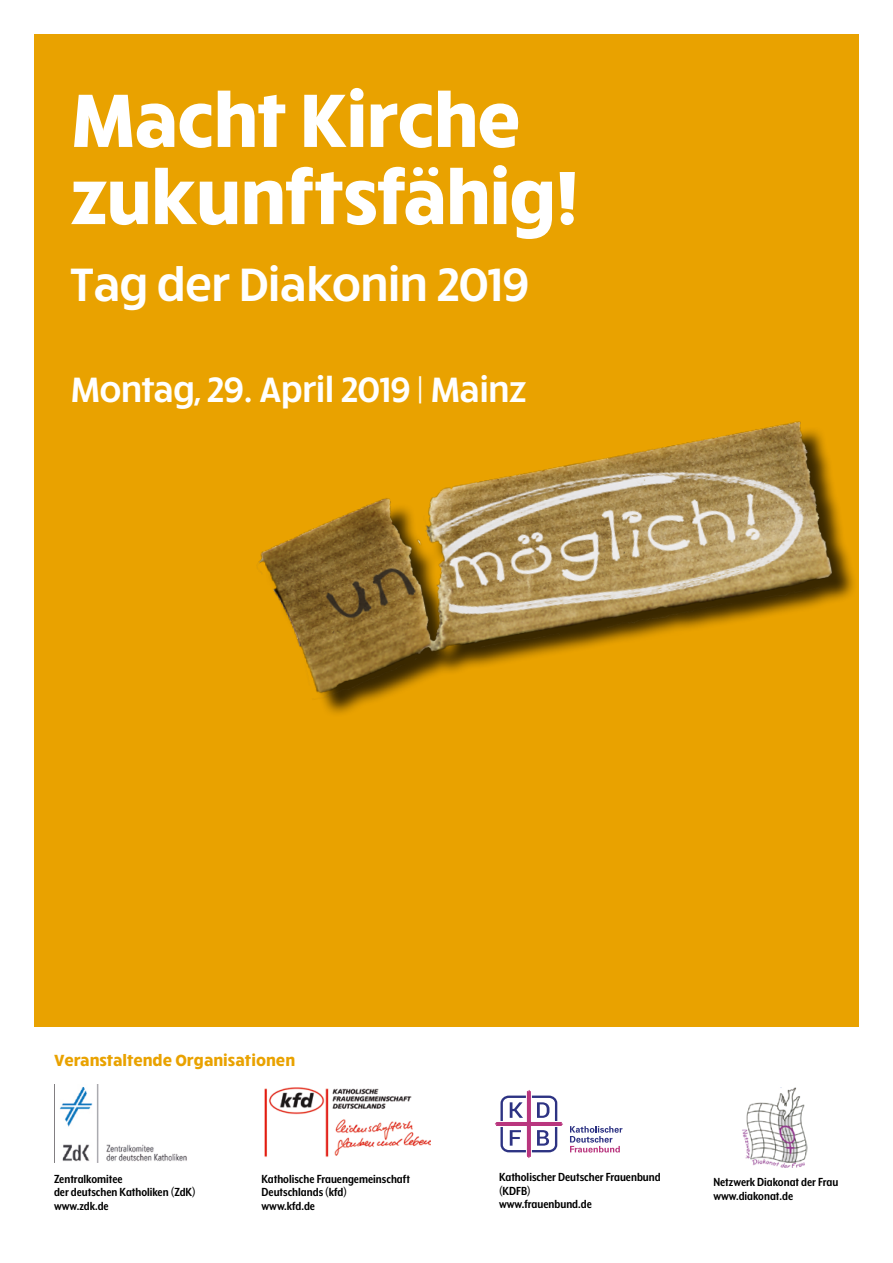
<style>
.page{position:relative;width:893px;height:1263px;background:#fff}
.page>*{position:absolute;margin:0;border:0;box-sizing:border-box;transform-origin:0 0}
.Einf__Abs{font:700 77.1px/77.1px "Ruck Sack";letter-spacing:-.02em;color:#fff}
.Einf__Abs-2{font:600 47.85px "Ruck Sack";letter-spacing:-.02em;color:#fff}
.Einf__Abs-3{font:600 36px "Ruck Sack";letter-spacing:-.02em;color:#fff}
.Ü{font:700 16.5px "Ruck Sack";color:#e9a200}
.Copy{font:700 13.5px/13.5px "Mr Eaves XL Mod Nar OT";color:#000}
</style>
<div class="page">
<div style="left:34px;top:34px;width:825px;height:993px;background:#e9a200"></div>
<img style="left:257px;top:421px;width:597px;height:293px">
<img style="left:54px;top:1084px;width:133px;height:78px">
<img style="left:264px;top:1087px;width:166px;height:70px">
<svg style="left:494px;top:1090px;width:69px;height:68px"></svg>
<svg style="left:570px;top:1126px;width:52px;height:26px"></svg>
<img style="left:742px;top:1087px;width:65px;height:80px">
<p class="Einf__Abs" style="left:70px;top:76px;width:511px">Macht Kirche zukunftsfähig!</p>
<p class="Einf__Abs-2" style="left:70px;top:252px;width:461px">Tag der Diakonin 2019</p>
<p class="Einf__Abs-3" style="left:70px;top:365px;width:459px">Montag, 29. April 2019 | Mainz</p>
<p class="Ü" style="left:54px;top:1048px;width:243px">Veranstaltende Organisationen</p>
<p class="Copy" style="left:54px;top:1172px;width:143px">Zentralkomitee<br>der deutschen Katholiken (ZdK)</p>
<p class="Copy" style="left:54px;top:1199px;width:56px">www.zdk.de</p>
<p class="Copy" style="left:261px;top:1172px;width:150px">Katholische Frauengemeinschaft<br>Deutschlands (kfd)</p>
<p class="Copy" style="left:261px;top:1199px;width:55px">www.kfd.de</p>
<p class="Copy" style="left:499px;top:1171px;width:163px">Katholischer Deutscher Frauenbund (KDFB)</p>
<p class="Copy" style="left:499px;top:1198px;width:94px">www.frauenbund.de</p>
<p class="Copy" style="left:713px;top:1175px;width:127px">Netzwerk Diakonat der Frau</p>
<p class="Copy" style="left:713px;top:1189px;width:81px">www.diakonat.de</p>
</div>
